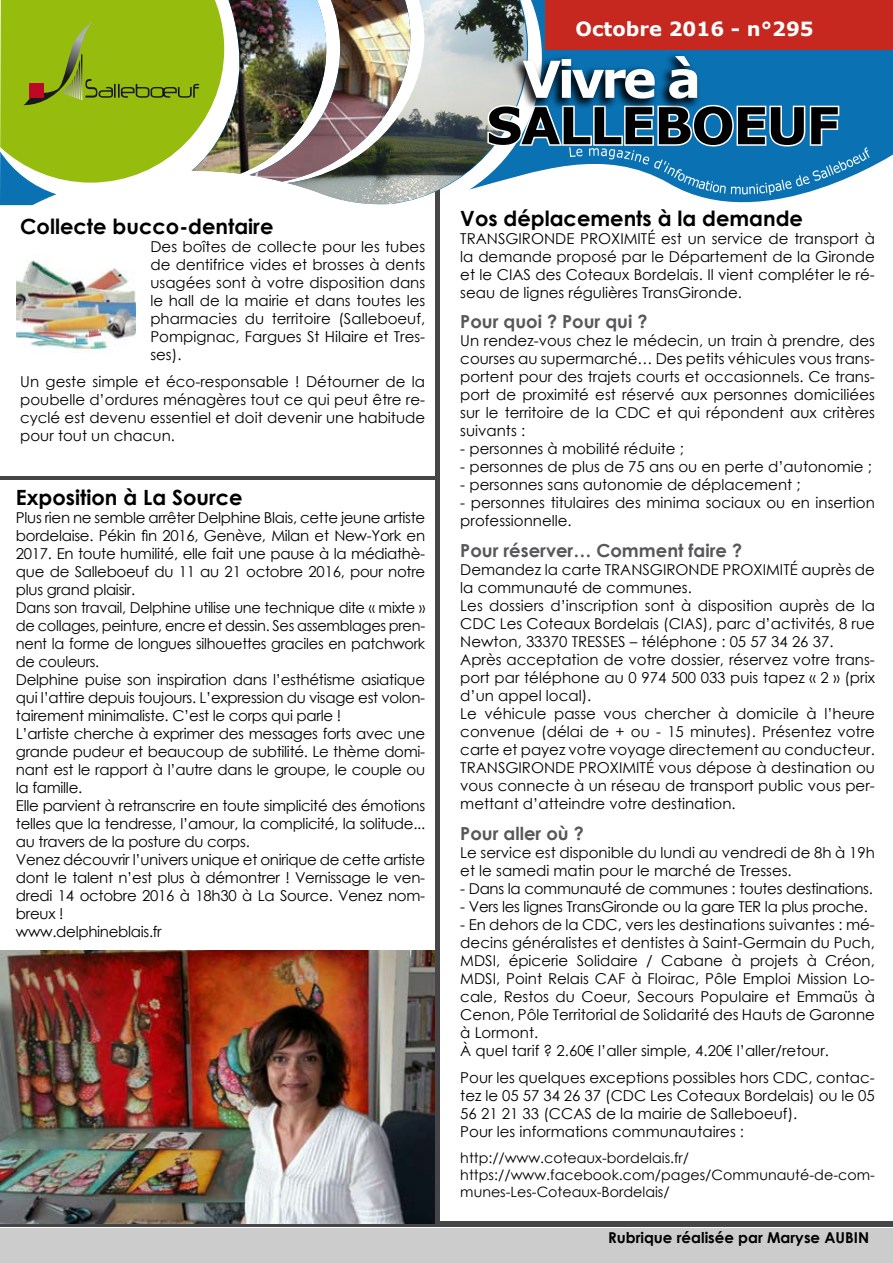
<style>
.page{position:relative;width:893px;height:1263px;background:#fff}
.page>*{position:absolute;margin:0;border:0;box-sizing:border-box;transform-origin:0 0}
.t1{font:700 51px "Verdana";letter-spacing:-.03em;color:#000}
.t2{font:700 51px "Verdana";letter-spacing:-.07em;color:#fff}
.t3{font:700 21px "Century Gothic";color:#000}
.t4{font:700 19.5px "Verdana";color:#fff}
.t5{font:700 18px "Century Gothic";color:#58585a}
.t6{font:15px/18px "Century Gothic";color:#000}
.t7{font:15px/18px "Century Gothic";letter-spacing:-.02em;color:#000}
.t8{font:700 15px "Century Gothic";color:#000}
.t9{font:14.25px/17.1px "Century Gothic";color:#000}
</style>
<div class="page">
<div style="left:435px;top:28px;width:5px;height:1193px;background:#464648"></div>
<div style="left:0;top:1221px;width:893px;height:6px;background:#464648"></div>
<div style="left:0;top:1228px;width:893px;height:35px;background:#ccc"></div>
<svg style="left:531px;top:0;width:362px;height:203px"></svg>
<svg style="left:0;top:0;width:192px;height:205px;background:#9dbf37"></svg>
<div style="left:29px;top:83px;width:15px;height:15px;background:#bd0926"></div>
<img style="left:287px;top:0;width:241px;height:205px">
<img style="left:192px;top:0;width:149px;height:174px">
<svg style="left:486px;top:103px;width:384px;height:92px"></svg>
<div style="left:545px;top:0;width:348px;height:49px;background:#c6271e"></div>
<div style="left:509px;top:51px;width:378px;height:93px;background:#000;opacity:.9"></div>
<hr style="left:0;top:476px;width:437px;height:3px;background:#464648">
<img style="left:16px;top:260px;width:119px;height:93px">
<img style="left:0;top:950px;width:435px;height:274px">
<h2 class="t3" style="left:20px;top:210px;width:255px">Collecte bucco-dentaire</h2>
<p class="t6" style="left:150px;top:237px;width:276px;text-align:justify">Des boîtes de collecte pour les tubes de dentifrice vides et brosses à dents usagées sont à votre disposition dans le hall de la mairie et dans toutes les pharmacies du territoire (Salleboeuf, Pompignac, Fargues St Hilaire et Tres&shy;ses).</p>
<p class="t6" style="left:20px;top:372px;width:406px;text-align:justify">Un geste simple et éco-responsable ! Détourner de la poubelle d’ordures ménagères tout ce qui peut être re&shy;cyclé est devenu essentiel et doit devenir une habitude pour tout un chacun.</p>
<h2 class="t3" style="left:16px;top:481px;width:228px">Exposition à La Source</h2>
<p class="t7" style="left:16px;top:508px;width:411px">Plus rien ne semble arrêter Delphine Blais, cette jeune artiste bordelaise. Pékin fin 2016, Genève, Milan et New-York en 2017. En toute humilité, elle fait une pause à la médiathè&shy;que de Salleboeuf du 11 au 21 octobre 2016, pour notre plus grand plaisir.<br>Dans son travail, Delphine utilise une technique dite « mixte » de collages, peinture, encre et dessin. Ses assemblages pren&shy;nent la forme de longues silhouettes graciles en patchwork de couleurs.<br>Delphine puise son inspiration dans l’esthétisme asiatique qui l’attire depuis toujours. L’expression du visage est volon&shy;tairement minimaliste. C’est le corps qui parle !<br>L’artiste cherche à exprimer des messages forts avec une grande pudeur et beaucoup de subtilité. Le thème domi&shy;nant est le rapport à l’autre dans le groupe, le couple ou la famille.<br>Elle parvient à retranscrire en toute simplicité des émotions telles que la tendresse, l’amour, la complicité, la solitude... au travers de la posture du corps.<br>Venez découvrir l’univers unique et onirique de cette artiste dont le talent n’est plus à démontrer ! Vernissage le ven&shy;dredi 14 octobre 2016 à 18h30 à La Source. Venez nom&shy;breux !<br>www.delphineblais.fr</p>
<h3 class="t4" style="left:575px;top:15px;width:240px">Octobre 2016 - n°295</h3>
<h1 class="t2" style="left:522px;top:43px;width:180px">Vivre à</h1>
<h1 class="t1" style="left:486px;top:90px;width:355px">SALLEBOEUF</h1>
<h2 class="t3" style="left:460px;top:202px;width:344px">Vos déplacements à la demande</h2>
<p class="t6" style="left:460px;top:229px;width:416px;text-align:justify">TRANSGIRONDE PROXIMITÉ est un service de transport à la demande proposé par le Département de la Gironde et le CIAS des Coteaux Bordelais. Il vient compléter le ré&shy;seau de lignes régulières TransGironde.</p>
<p class="t5" style="left:460px;top:308px;width:189px">Pour quoi ? Pour qui ?</p>
<p class="t6" style="left:460px;top:332px;width:416px;text-align:justify">Un rendez-vous chez le médecin, un train à prendre, des courses au supermarché… Des petits véhicules vous trans&shy;portent pour des trajets courts et occasionnels. Ce trans&shy;port de proximité est réservé aux personnes domiciliées sur le territoire de la CDC et qui répondent aux critères suivants :</p>
<p class="t6" style="left:460px;top:440px;width:225px">- personnes à mobilité réduite ;</p>
<p class="t6" style="left:460px;top:458px;width:413px">- personnes de plus de 75 ans ou en perte d’autonomie ;</p>
<p class="t6" style="left:460px;top:476px;width:342px">- personnes sans autonomie de déplacement ;</p>
<p class="t6" style="left:460px;top:494px;width:416px">- personnes titulaires des minima sociaux ou en insertion professionnelle.</p>
<p class="t5" style="left:460px;top:537px;width:283px">Pour réserver… Comment faire ?</p>
<p class="t6" style="left:460px;top:560px;width:416px">Demandez la carte TRANSGIRONDE PROXIMITÉ auprès de la communauté de communes.<br>Les dossiers d’inscription sont à disposition auprès de la CDC Les Coteaux Bordelais (CIAS), parc d’activités, 8 rue Newton, 33370 TRESSES – téléphone : 05 57 34 26 37.<br>Après acceptation de votre dossier, réservez votre trans&shy;port par téléphone au 0 974 500 033 puis tapez « 2 » (prix d’un appel local).<br>Le véhicule passe vous chercher à domicile à l’heure convenue (délai de + ou - 15 minutes). Présentez votre carte et payez votre voyage directement au conducteur.<br>TRANSGIRONDE PROXIMITÉ vous dépose à destination ou vous connecte à un réseau de transport public vous per&shy;mettant d’atteindre votre destination.</p>
<p class="t5" style="left:460px;top:819px;width:125px">Pour aller où ?</p>
<p class="t6" style="left:460px;top:843px;width:416px">Le service est disponible du lundi au vendredi de 8h à 19h et le samedi matin pour le marché de Tresses.</p>
<p class="t7" style="left:460px;top:879px;width:414px">- Dans la communauté de communes : toutes destinations.</p>
<p class="t7" style="left:460px;top:897px;width:409px">- Vers les lignes TransGironde ou la gare TER la plus proche.</p>
<p class="t6" style="left:460px;top:915px;width:416px">- En dehors de la CDC, vers les destinations suivantes : mé&shy;decins généralistes et dentistes à Saint-Germain du Puch, MDSI, épicerie Solidaire / Cabane à projets à Créon, MDSI, Point Relais CAF à Floirac, Pôle Emploi Mission Lo&shy;cale, Restos du Coeur, Secours Populaire et Emmaüs à Cenon, Pôle Territorial de Solidarité des Hauts de Garonne à Lormont.<br>À quel tarif ? 2.60€ l’aller simple, 4.20€ l’aller/retour.</p>
<p class="t6" style="left:460px;top:1068px;width:416px">Pour les quelques exceptions possibles hors CDC, contac&shy;tez le 05 57 34 26 37 (CDC Les Coteaux Bordelais) ou le 05<br>56 21 21 33 (CCAS de la mairie de Salleboeuf).<br>Pour les informations communautaires :</p>
<p class="t9" style="left:460px;top:1149px;width:416px">http://www.coteaux-bordelais.fr/ https://www.facebook.com/pages/Communauté-de-com&shy;munes-Les-Coteaux-Bordelais/</p>
<p class="t8" style="left:608px;top:1226px;width:262px">Rubrique réalisée par Maryse AUBIN</p>
</div>
